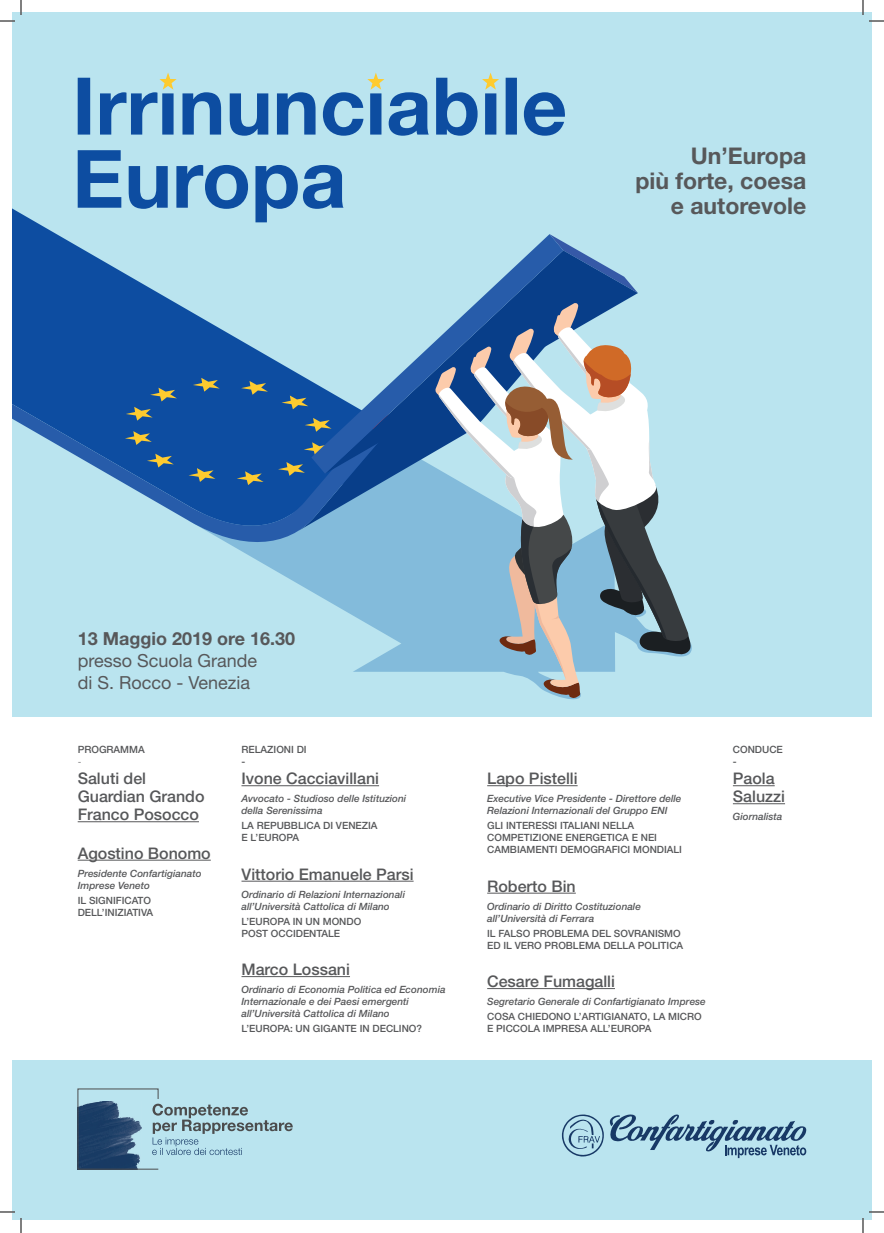
<style>
.page{position:relative;width:884px;height:1233px;background:#fff}
.page>*{position:absolute;margin:0;border:0;box-sizing:border-box;transform-origin:0 0}
.t1{font:700 23px/25px "Helvetica Neue LT Std";color:#57585a;text-align:right}
.t2{font:18px/22px "Helvetica Neue LT Std";color:#57585a}
.t3{font:700 18px "Helvetica Neue LT Std";color:#57585a}
.t4{font:500 16px/18px "Helvetica Neue LT Std";color:#57585a}
.t5{font:italic 500 10px/12px "Helvetica Neue LT Std";color:#57585a}
.t6{font:500 10px/12px "Helvetica Neue LT Std";color:#57585a}
.t7{font:300 10px "Helvetica Neue LT Std";color:#57585a}
</style>
<div class="page">
<div style="left:12px;top:12px;width:859px;height:1208px;background:#bae4ef"></div>
<svg style="left:240px;top:550px;width:339px;height:150px"></svg>
<svg style="left:12px;top:223px;width:358px;height:327px;fill:#0d4da1"></svg>
<svg style="left:563px;top:242px;width:14px;height:8px"></svg>
<svg style="left:563px;top:250px;width:75px;height:53px;fill:#083e89"></svg>
<svg style="left:370px;top:303px;width:322px;height:395px"></svg>
<svg style="left:150px;top:388px;width:27px;height:13px"></svg>
<svg style="left:193px;top:378px;width:27px;height:14px"></svg>
<svg style="left:126px;top:407px;width:27px;height:13px"></svg>
<svg style="left:241px;top:381px;width:27px;height:14px"></svg>
<svg style="left:125px;top:431px;width:27px;height:14px"></svg>
<svg style="left:147px;top:454px;width:27px;height:13px"></svg>
<svg style="left:278px;top:462px;width:27px;height:14px"></svg>
<svg style="left:304px;top:442px;width:7px;height:14px"></svg>
<svg style="left:237px;top:471px;width:27px;height:14px"></svg>
<svg style="left:305px;top:418px;width:6px;height:14px"></svg>
<svg style="left:189px;top:468px;width:26px;height:14px"></svg>
<svg style="left:281px;top:395px;width:27px;height:14px"></svg>
<svg style="left:311px;top:234px;width:252px;height:240px"></svg>
<svg style="left:562px;top:1114px;width:244px;height:44px"></svg>
<svg style="left:77px;top:1088px;width:216px;height:81px"></svg>
<svg style="left:78px;top:150px;width:265px;height:72px"></svg>
<svg style="left:78px;top:73px;width:487px;height:63px"></svg>
<div style="left:12px;top:717px;width:859px;height:343px;background:#fff"></div>
<hr style="left:78px;top:821px;width:121px;height:1px;background:#57585a">
<hr style="left:78px;top:859px;width:133px;height:1px;background:#57585a">
<hr style="left:733px;top:785px;width:42px;height:1px;background:#57585a">
<hr style="left:733px;top:803px;width:52px;height:1px;background:#57585a">
<hr style="left:241px;top:785px;width:138px;height:1px;background:#57585a">
<hr style="left:241px;top:880px;width:173px;height:1px;background:#57585a">
<hr style="left:241px;top:976px;width:109px;height:1px;background:#57585a">
<hr style="left:487px;top:785px;width:91px;height:1px;background:#57585a">
<hr style="left:487px;top:892px;width:89px;height:1px;background:#57585a">
<hr style="left:487px;top:988px;width:128px;height:1px;background:#57585a">
<svg style="left:0;top:1211px;width:15px;height:1px"></svg>
<svg style="left:869px;top:1211px;width:15px;height:1px"></svg>
<svg style="left:0;top:0;width:22px;height:22px"></svg>
<svg style="left:20px;top:1218px;width:2px;height:15px"></svg>
<svg style="left:862px;top:0;width:22px;height:22px"></svg>
<svg style="left:862px;top:1218px;width:2px;height:15px"></svg>
<h1 class="t1" style="left:635px;top:143px;width:172px">Un’Europa<br>più forte, coesa e autorevole</h1>
<h2 class="t3" style="left:78px;top:627px;width:219px">13 Maggio 2019 ore 16.30</h2>
<h2 class="t2" style="left:78px;top:649px;width:181px">presso Scuola Grande di S. Rocco - Venezia</h2>
<p class="t6" style="left:78px;top:743px;width:69px">PROGRAMMA</p>
<p class="t7" style="left:78px;top:755px;width:5px">-</p>
<h3 class="t4" style="left:78px;top:769px;width:128px">Saluti del<br>Guardian Grando<br>Franco Posocco</h3>
<h3 class="t4" style="left:78px;top:843px;width:135px">Agostino Bonomo</h3>
<p class="t5" style="left:78px;top:867px;width:125px">Presidente Confartigianato<br>Imprese Veneto</p>
<p class="t6" style="left:78px;top:894px;width:77px">IL SIGNIFICATO<br>DELL’INIZIATIVA</p>
<p class="t6" style="left:241px;top:743px;width:67px">RELAZIONI DI -</p>
<h3 class="t4" style="left:241px;top:769px;width:139px">Ivone Cacciavillani</h3>
<p class="t5" style="left:241px;top:792px;width:166px">Avvocato - Studioso delle Istituzioni della Serenissima</p>
<p class="t6" style="left:241px;top:819px;width:138px">LA REPUBBLICA DI VENEZIA<br>E L’EUROPA</p>
<h3 class="t4" style="left:241px;top:864px;width:174px">Vittorio Emanuele Parsi</h3>
<p class="t5" style="left:241px;top:888px;width:165px">Ordinario di Relazioni Internazionali all’Università Cattolica di Milano</p>
<p class="t6" style="left:241px;top:915px;width:121px">L’EUROPA IN UN MONDO<br>POST OCCIDENTALE</p>
<h3 class="t4" style="left:241px;top:960px;width:110px">Marco Lossani</h3>
<p class="t5" style="left:241px;top:983px;width:206px">Ordinario di Economia Politica ed Economia<br>Internazionale e dei Paesi emergenti all’Università Cattolica di Milano</p>
<p class="t6" style="left:241px;top:1022px;width:182px">L’EUROPA: UN GIGANTE IN DECLINO?</p>
<h3 class="t4" style="left:487px;top:769px;width:92px">Lapo Pistelli</h3>
<p class="t5" style="left:487px;top:792px;width:196px">Executive Vice Presidente - Direttore delle<br>Relazioni Internazionali del Gruppo ENI</p>
<p class="t6" style="left:487px;top:819px;width:196px">GLI INTERESSI ITALIANI NELLA<br>COMPETIZIONE ENERGETICA E NEI<br>CAMBIAMENTI DEMOGRAFICI MONDIALI</p>
<h3 class="t4" style="left:487px;top:876px;width:90px">Roberto Bin</h3>
<p class="t5" style="left:487px;top:900px;width:155px">Ordinario di Diritto Costituzionale all’Università di Ferrara</p>
<p class="t6" style="left:487px;top:927px;width:197px">IL FALSO PROBLEMA DEL SOVRANISMO<br>ED IL VERO PROBLEMA DELLA POLITICA</p>
<h3 class="t4" style="left:487px;top:972px;width:129px">Cesare Fumagalli</h3>
<p class="t5" style="left:487px;top:995px;width:220px">Segretario Generale di Confartigianato Imprese</p>
<p class="t6" style="left:487px;top:1010px;width:216px">COSA CHIEDONO L’ARTIGIANATO, LA MICRO<br>E PICCOLA IMPRESA ALL’EUROPA</p>
<p class="t6" style="left:733px;top:743px;width:51px">CONDUCE -</p>
<h3 class="t4" style="left:733px;top:769px;width:54px">Paola<br>Saluzzi</h3>
<p class="t5" style="left:733px;top:810px;width:51px">Giornalista</p>
</div>
